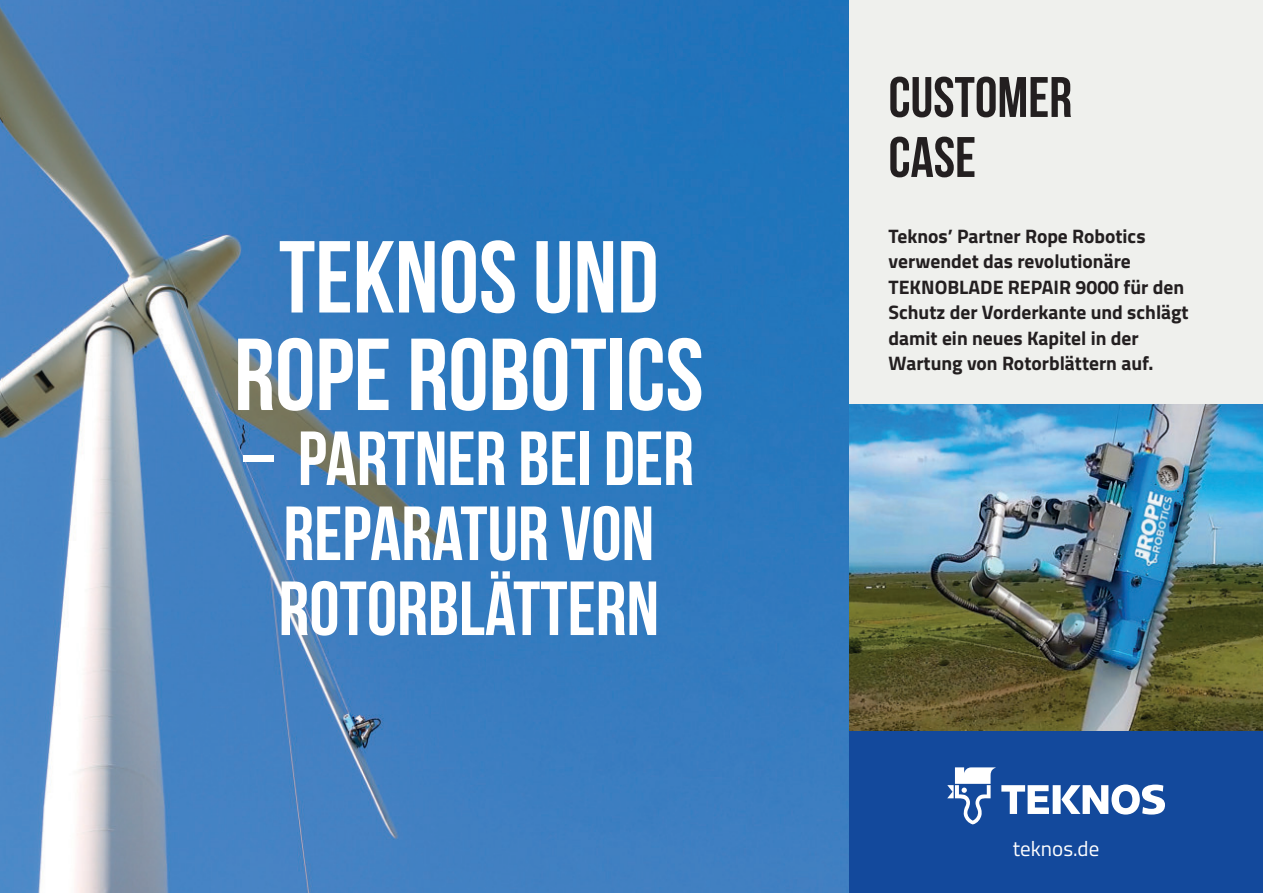
<style>
.page{position:relative;width:1263px;height:893px;background:#fff}
.page>*{position:absolute;margin:0;border:0;box-sizing:border-box;transform-origin:0 0}
.t1{font:700 102px/97.5px "Bebas Neue";color:#fff;text-align:center}
.t2{font:700 76.5px/75px "Bebas Neue";color:#fff;text-align:center}
.t3{font:700 57px/60px "Bebas Neue";color:#231f20}
.t4{font:21px "Titillium";color:#fff}
.t5{font:700 19.5px/25.5px "Titillium";color:#231f20}
</style>
<div class="page">
<div style="left:829px;top:730px;width:434px;height:163px;background:#13499c"></div>
<div style="left:842px;top:0;width:421px;height:406px;background:#eff0ed"></div>
<img style="left:848px;top:405px;width:415px;height:325px">
<img style="left:0;top:0;width:848px;height:893px">
<svg style="left:947px;top:767px;width:218px;height:57px"></svg>
<h1 class="t1" style="left:234px;top:226px;width:471px">TEKNOS UND<br>ROPE ROBOTICS</h1>
<h2 class="t2" style="left:244px;top:419px;width:452px">‒ PARTNER BEI DER<br>REPARATUR VON<br>ROTORBLÄTTERN</h2>
<h3 class="t3" style="left:888px;top:66px;width:185px">CUSTOMER<br>CASE</h3>
<p class="t5" style="left:888px;top:225px;width:302px">Teknos’ Partner Rope Robotics verwendet das revolutionäre<br>TEKNOBLADE REPAIR 9000 für den<br>Schutz der Vorderkante und schlägt damit ein neues Kapitel in der<br>Wartung von Rotorblättern auf.</p>
<p class="t4" style="left:1013px;top:837px;width:88px">teknos.de</p>
</div>
